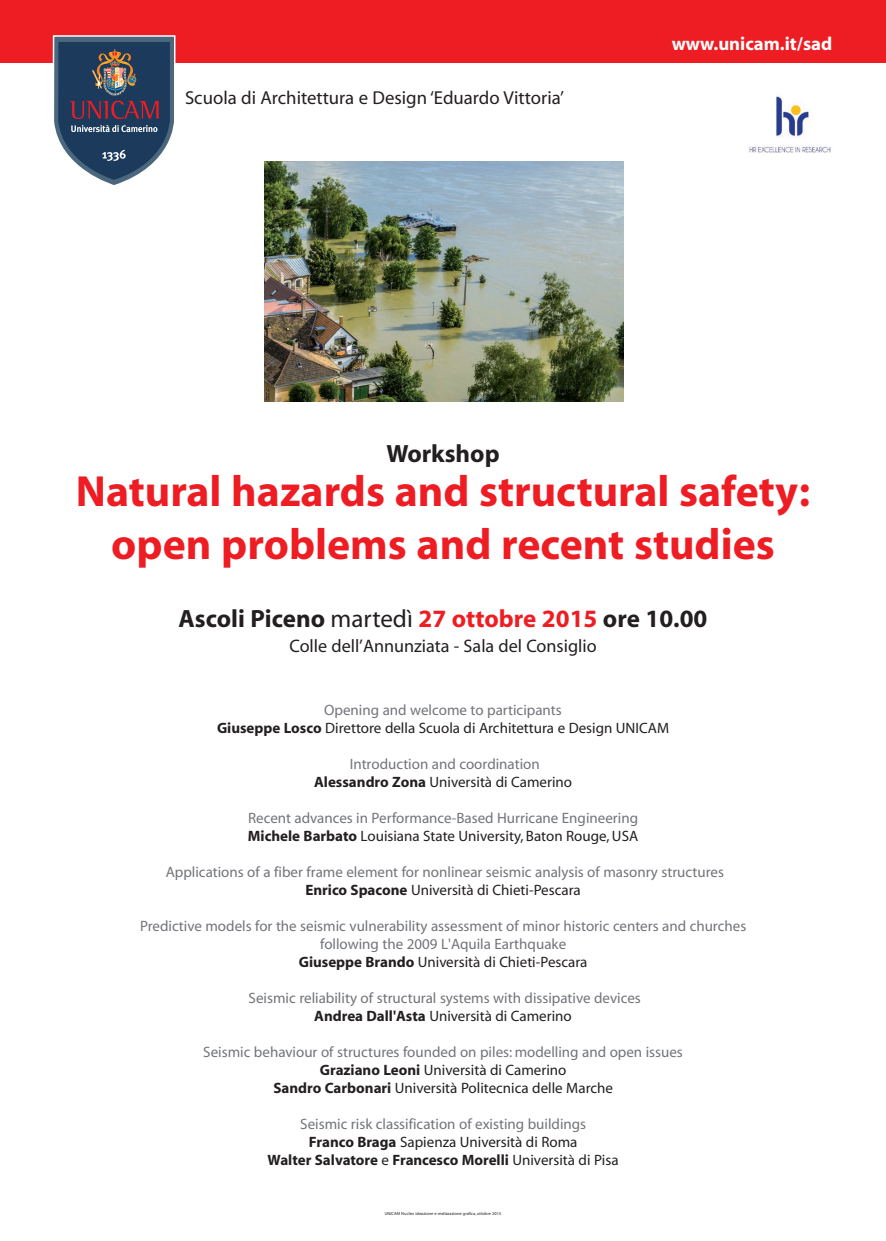
<style>
.page{position:relative;width:886px;height:1241px;background:#fff}
.page>*{position:absolute;margin:0;border:0;box-sizing:border-box;transform-origin:0 0}
.t1{font:700 43.75px/52.5px "Myriad";color:#ee1d23;text-align:center}
.t2{font:700 25px "Myriad";color:#231f20}
.t3{font:18.75px "Myriad";color:#231f20}
.t4{font:700 18.75px "Myriad";color:#fff}
.t5{font:18.12px "Myriad";color:#231f20}
.t6{font:15px/18px "Myriad";color:#727479;text-align:center}
.t7{font:15px/18px "Myriad";color:#231f20;text-align:center}
.t8{font:4.38px "Myriad";letter-spacing:.01em;color:#231f20}
.s1{font-weight:400}
.s2{color:#ee1d23}
.s3{color:#727479}
.s4{font-weight:700}
.s5{font-weight:700;color:#231f20}
.s6{color:#231f20}
</style>
<div class="page">
<div style="left:0;top:0;width:886px;height:62px;background:#ee1d23"></div>
<img style="left:747px;top:94px;width:84px;height:59px">
<img style="left:265px;top:161px;width:359px;height:240px">
<svg style="left:52px;top:35px;width:124px;height:150px;background:#58657b"></svg>
<p class="t3" style="left:185px;top:90px;width:380px">Scuola di Architettura e Design ‘Eduardo Vittoria’</p>
<p class="t4" style="left:672px;top:37px;width:162px">www.unicam.it/sad</p>
<h2 class="t2" style="left:386px;top:444px;width:115px">Workshop</h2>
<h1 class="t1" style="left:76px;top:469px;width:735px">Natural hazards and structural safety: open problems and recent studies</h1>
<h2 class="t2" style="left:179px;top:609px;width:530px">Ascoli Piceno <span class="s1">martedì</span> <span class="s2">27 ottobre 2015</span> ore 10.00</h2>
<p class="t5" style="left:289px;top:639px;width:309px">Colle dell’Annunziata - Sala del Consiglio</p>
<p class="t7" style="left:217px;top:702px;width:454px"><span class="s3">Opening and welcome to participants<br></span><span class="s4">Giuseppe Losco</span> Direttore della Scuola di Architettura e Design UNICAM</p>
<p class="t6" style="left:314px;top:756px;width:259px">Introduction and coordination<br><span class="s5">Alessandro Zona</span> <span class="s6">Università di Camerino</span></p>
<p class="t6" style="left:248px;top:810px;width:392px;text-align:left">Recent advances in Performance-Based Hurricane Engineering<br><span class="s5">Michele Barbato</span> <span class="s6">Louisiana State University, Baton Rouge, USA</span></p>
<p class="t6" style="left:166px;top:864px;width:560px">Applications of a fiber frame element for nonlinear seismic analysis of masonry structures<br><span class="s5">Enrico Spacone</span> <span class="s6">Università di Chieti-Pescara</span></p>
<p class="t6" style="left:140px;top:918px;width:608px">Predictive models for the seismic vulnerability assessment of minor historic centers and churches following the 2009 L'Aquila Earthquake<br><span class="s5">Giuseppe Brando</span> <span class="s6">Università di Chieti-Pescara</span></p>
<p class="t6" style="left:249px;top:990px;width:394px">Seismic reliability of structural systems with dissipative devices<br><span class="s5">Andrea Dall'Asta</span> <span class="s6">Università di Camerino</span></p>
<p class="t6" style="left:203px;top:1044px;width:481px">Seismic behaviour of structures founded on piles: modelling and open issues<br><span class="s5">Graziano Leoni</span> <span class="s6">Università di Camerino<br></span><span class="s5">Sandro Carbonari</span> <span class="s6">Università Politecnica delle Marche</span></p>
<p class="t6" style="left:268px;top:1116px;width:352px">Seismic risk classification of existing buildings<br><span class="s5">Franco Braga</span> <span class="s6">Sapienza Università di Roma<br></span><span class="s5">Walter Salvatore</span> <span class="s6">e</span> <span class="s5">Francesco Morelli</span> <span class="s6">Università di Pisa</span></p>
<p class="t8" style="left:385px;top:1212px;width:118px">UNICAM Nucleo ideazione e realizzazione grafica, ottobre 2015</p>
</div>
